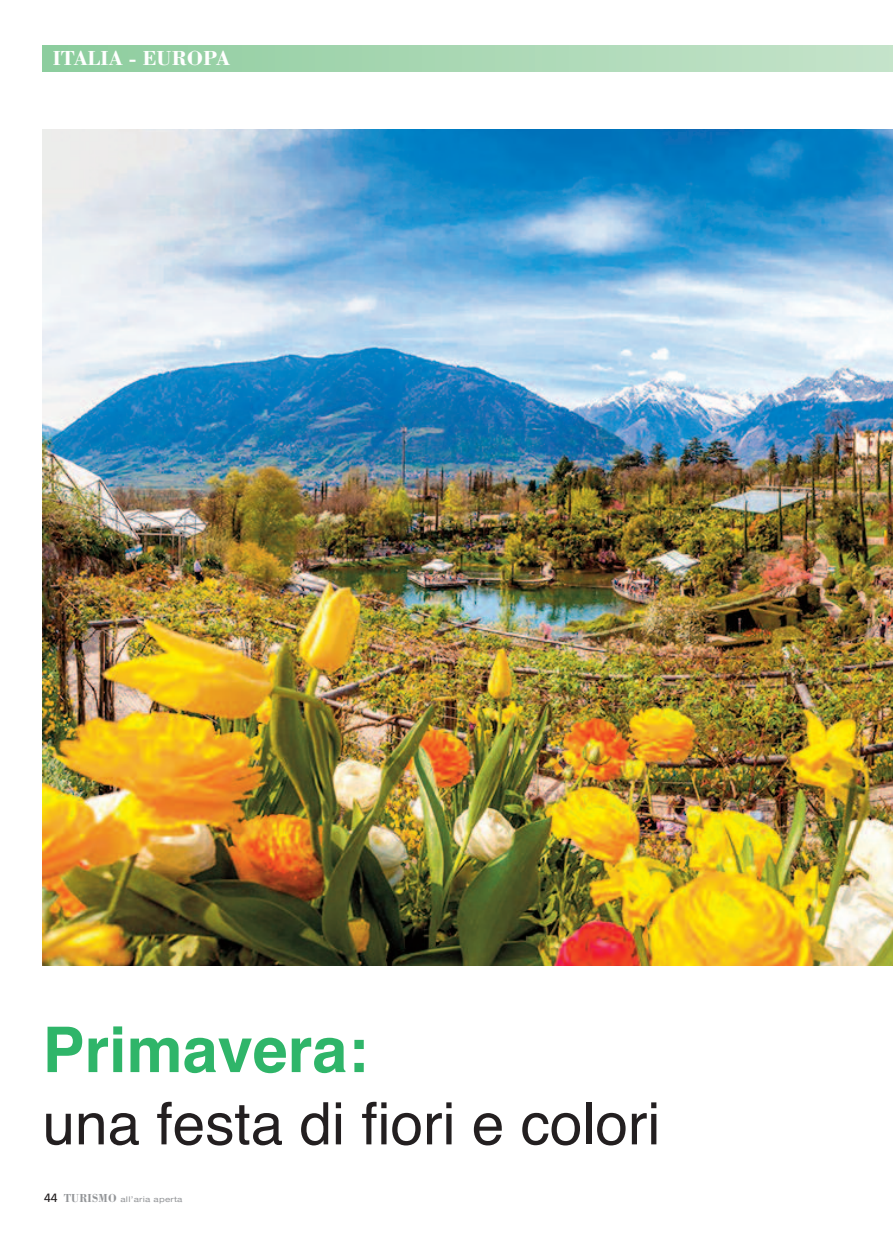
<style>
.page{position:relative;width:893px;height:1234px;background:#fff}
.page>*{position:absolute;margin:0;border:0;box-sizing:border-box;transform-origin:0 0}
.t1{font:700 63px "Helvetica";color:#2fb569}
.t2{font:58.5px "Helvetica";color:#231f20}
.t3{font:700 21px "Bodoni";color:#fff}
.t4{font:7.8px "Helvetica Neue";letter-spacing:.025em;color:#939598;scale:1.25 1}
.s1{font-family:"Frutiger";font-size:12px;color:#231f20}
.s2{font-family:"Bodoni";font-weight:700;font-size:12px}
</style>
<div class="page">
<div style="left:43px;top:45px;width:850px;height:27px;background:linear-gradient(to right,#8dcc9e,#c5e3ca)"></div>
<img style="left:43px;top:129px;width:850px;height:836px">
<h3 class="t3" style="left:53px;top:45px;width:179px">ITALIA - EUROPA</h3>
<h1 class="t1" style="left:43px;top:1013px;width:327px">Primavera:</h1>
<h2 class="t2" style="left:43px;top:1089px;width:619px">una festa di fiori e colori</h2>
<p class="t4" style="left:44px;top:1194px;width:112px"><span class="s1">44</span> <span class="s2">TURISMO</span> all’aria aperta</p>
</div>
